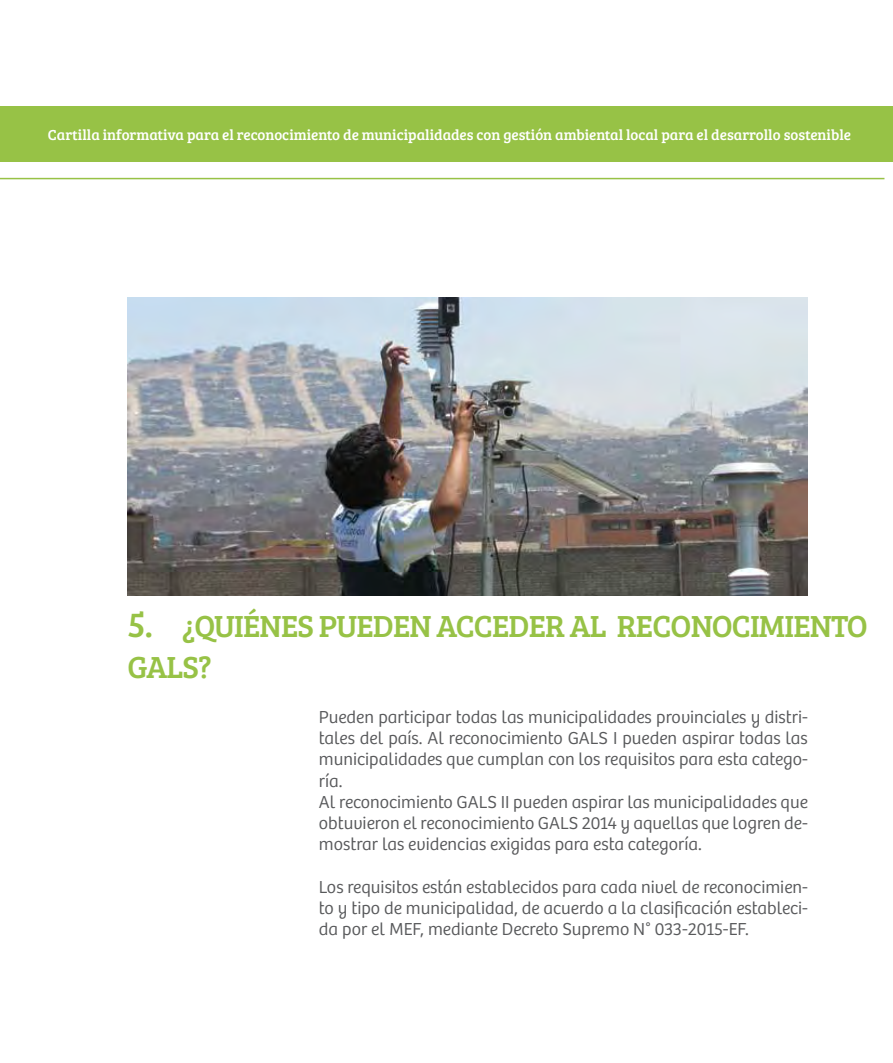
<style>
.page{position:relative;width:893px;height:1063px;background:#fff}
.page>*{position:absolute;margin:0;border:0;box-sizing:border-box;transform-origin:0 0}
.t1{font:31.5px/40.5px "Bree Serif";letter-spacing:-.025em;color:#97c246}
.t2{font:300 18px/21.3px "Bree Peru";color:#58595b}
.t3{font:15px "Bree Serif";color:#fff}
.s1{font-size:36px}
</style>
<div class="page">
<div style="left:0;top:106px;width:893px;height:56px;background:#97c246"></div>
<hr style="left:0;top:178px;width:884px;height:1px;background:#97c246">
<img style="left:128px;top:298px;width:680px;height:297px">
<p class="t3" style="left:48px;top:124px;width:805px">Cartilla informativa para el reconocimiento de municipalidades con gestión ambiental local para el desarrollo sostenible</p>
<h1 class="t1" style="left:128px;top:604px;width:742px"><span class="s1">5.</span> ¿QUIÉNES PUEDEN ACCEDER AL RECONOCIMIENTO<br>GALS?</h1>
<p class="t2" style="left:319px;top:707px;width:491px">Pueden participar todas las municipalidades provinciales y distri&shy;tales del país. Al reconocimiento GALS I pueden aspirar todas las municipalidades que cumplan con los requisitos para esta catego&shy;ría.<br>Al reconocimiento GALS II pueden aspirar las municipalidades que obtuvieron el reconocimiento GALS 2014 y aquellas que logren de&shy;mostrar las evidencias exigidas para esta categoría.</p>
<p class="t2" style="left:319px;top:877px;width:491px;text-align:justify">Los requisitos están establecidos para cada nivel de reconocimien&shy;to y tipo de municipalidad, de acuerdo a la clasificación estableci&shy;da por el MEF, mediante Decreto Supremo N° 033-2015-EF.</p>
</div>
